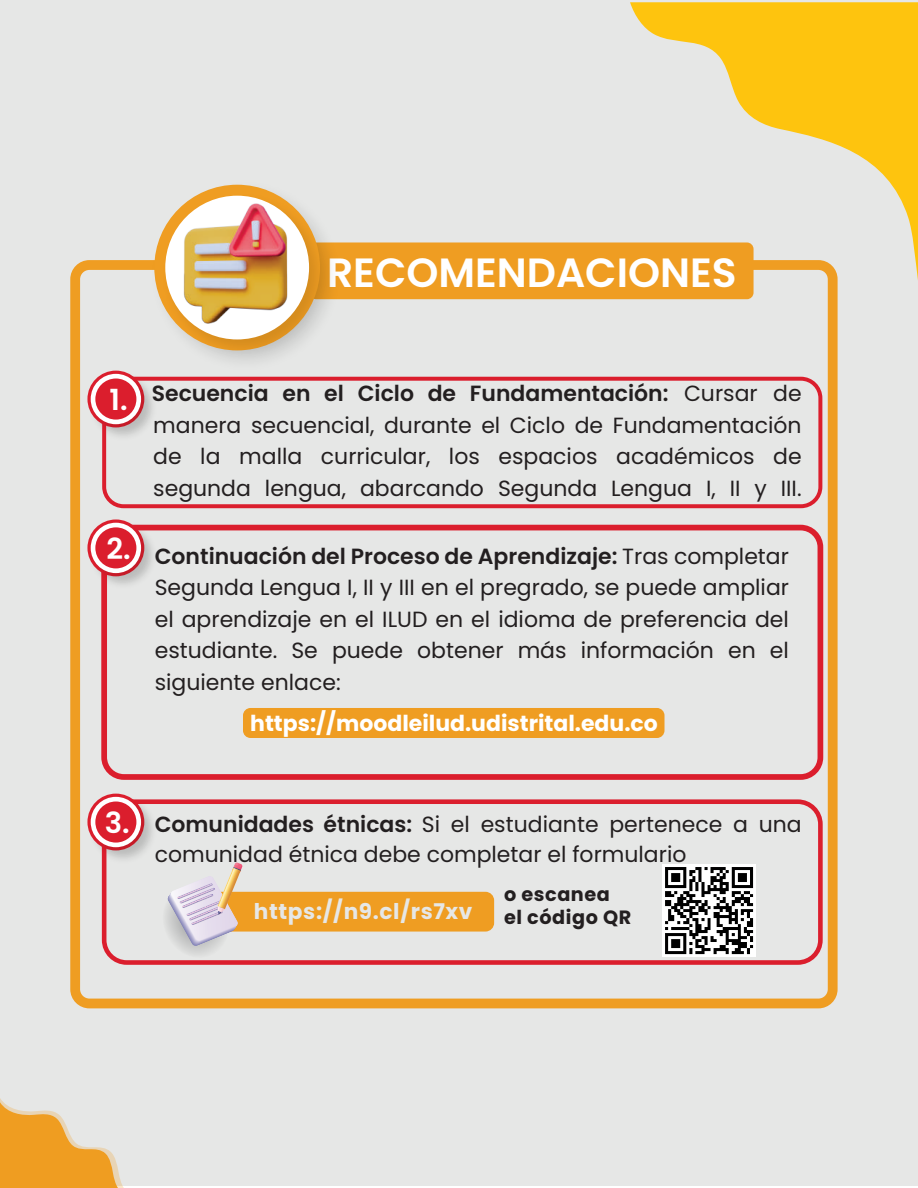
<style>
.page{position:relative;width:918px;height:1188px;background:#fff}
.page>*{position:absolute;margin:0;border:0;box-sizing:border-box;transform-origin:0 0}
.t1{font:600 40.8px "Poppins";color:#fff}
.t2{font:21.9px/31.5px "Poppins";color:#231f20;text-align:justify}
.t3{font:700 21.9px "Poppins";color:#fff}
.t4{font:700 21.6px "Poppins";letter-spacing:.03em;color:#e6e7e6}
.t5{font:700 19.2px/23.1px "Poppins";letter-spacing:.03em;color:#231f20}
.s1{font-weight:600;font-size:29.1px;color:#fff}
.s2{font-weight:600}
</style>
<div class="page">
<div style="left:0;top:1px;width:918px;height:1185px;background:#e6e7e6"></div>
<svg style="left:0;top:1098px;width:124px;height:90px"></svg>
<svg style="left:630px;top:2px;width:288px;height:278px"></svg>
<div style="left:70px;top:260px;width:768px;height:748px;border:10px solid #ef9d22;border-radius:14px"></div>
<div style="left:102px;top:377px;width:720px;height:131px;border:4px solid #db1e2d;border-radius:19px"></div>
<img style="left:89px;top:372px;width:67px;height:67px">
<svg style="left:91px;top:374px;width:50px;height:50px"></svg>
<div style="left:95px;top:379px;width:41px;height:41px;background:#db1e2d;border-radius:50%"></div>
<div style="left:243px;top:708px;width:422px;height:30px;background:#ef9d22;border-radius:8px"></div>
<div style="left:101px;top:525px;width:722px;height:255px;border:6px solid #db1e2d;border-radius:20px"></div>
<img style="left:89px;top:521px;width:67px;height:67px">
<svg style="left:91px;top:523px;width:50px;height:50px"></svg>
<div style="left:95px;top:527px;width:41px;height:41px;background:#db1e2d;border-radius:50%"></div>
<div style="left:310px;top:242px;width:444px;height:57px;background:#ef9d22;border-radius:7px"></div>
<img style="left:144px;top:184px;width:203px;height:194px">
<img style="left:157px;top:187px;width:176px;height:176px">
<img style="left:163px;top:191px;width:145px;height:145px">
<div style="left:102px;top:799px;width:721px;height:166px;border:5px solid #db1e2d;border-radius:23px"></div>
<img style="left:89px;top:795px;width:67px;height:67px">
<svg style="left:91px;top:797px;width:50px;height:50px"></svg>
<div style="left:95px;top:802px;width:41px;height:41px;background:#db1e2d;border-radius:50%"></div>
<div style="left:201px;top:892px;width:293px;height:40px;background:#ef9d22;border-radius:9px"></div>
<svg style="left:165px;top:863px;width:77px;height:92px"></svg>
<img style="left:663px;top:864px;width:92px;height:93px">
<svg style="left:794px;top:0;width:10px;height:3px"></svg>
<h1 class="t1" style="left:327px;top:249px;width:411px">RECOMENDACIONES</h1>
<p class="t2" style="left:153px;top:378px;width:650px;text-indent:-44px"><span class="s1">1.</span> <span class="s2">Secuencia en el Ciclo de Fundamentación:</span> Cursar de manera secuencial, durante el Ciclo de Fundamentación de la malla curricular, los espacios académicos de segunda lengua, abarcando Segunda Lengua I, II y III.</p>
<p class="t2" style="left:155px;top:540px;width:636px;text-indent:-48px"><sup>2.</sup> <span class="s2">Continuación del Proceso de Aprendizaje:</span> Tras completar Segunda Lengua I, II y III en el pregrado, se puede ampliar el aprendizaje en el ILUD en el idioma de preferencia del estudiante. Se puede obtener más información en el siguiente enlace:</p>
<p class="t3" style="left:250px;top:711px;width:409px">https://moodleilud.udistrital.edu.co</p>
<p class="t2" style="left:155px;top:809px;width:648px;line-height:30px;text-indent:-50px"><span class="s1">3.</span> <span class="s2">Comunidades étnicas:</span> Si el estudiante pertenece a una comunidad étnica debe completar el formulario</p>
<p class="t4" style="left:254px;top:899px;width:220px">https://n9.cl/rs7xv</p>
<p class="t5" style="left:504px;top:883px;width:129px">o escanea el código QR</p>
</div>
